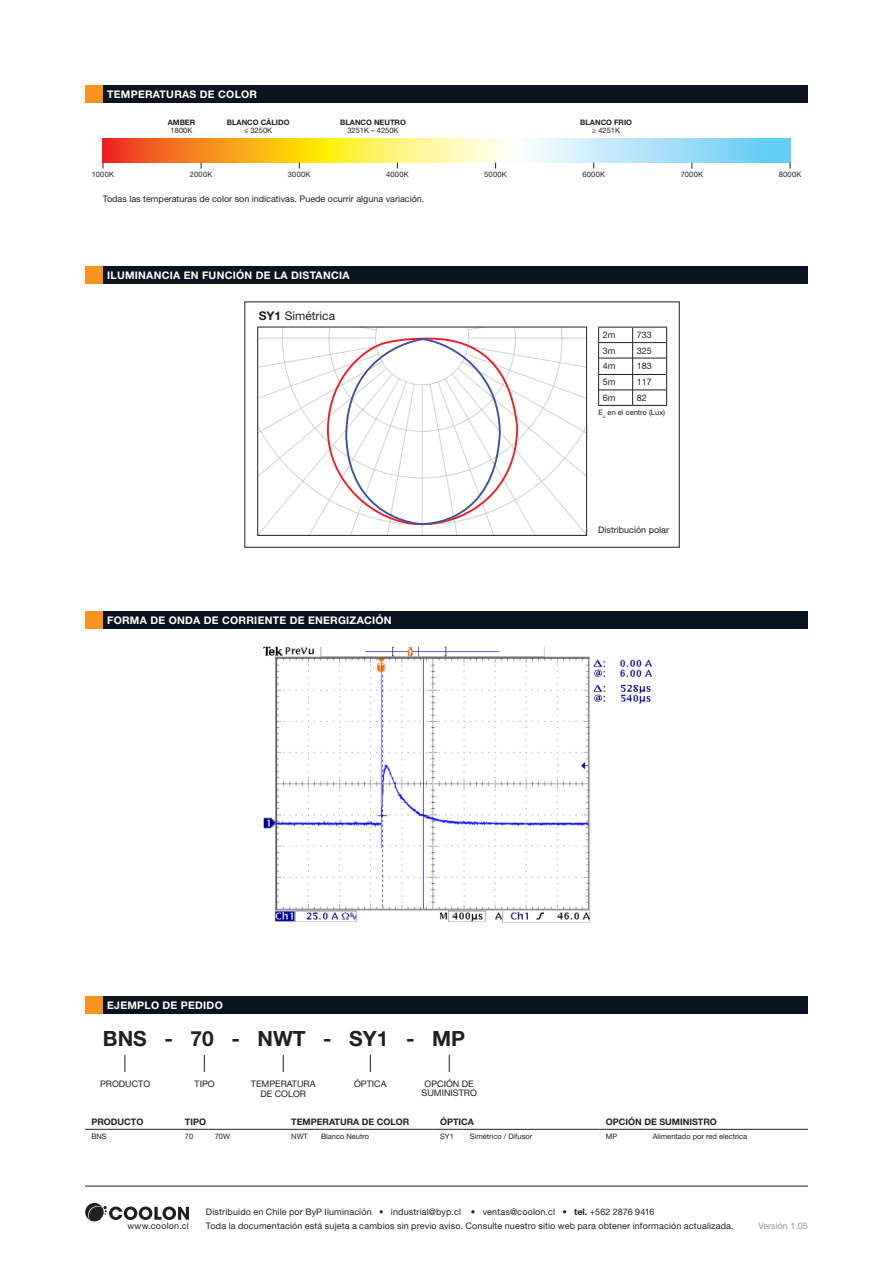
<style>
.page{position:relative;width:893px;height:1263px;background:#fff}
.page>*{position:absolute;margin:0;border:0;box-sizing:border-box;transform-origin:0 0}
.icon_ft_-_body{font:700 21px "Helvetica Neue LT Std";color:#231f20}
.icon_ft_-_body-2{font:12px "Helvetica Neue LT Std";color:#231f20}
.specs_-_head{font:700 10.5px "Helvetica Neue LT Std";letter-spacing:.025em;color:#fff}
.table_-_body{font:9px/10.5px "Helvetica Neue LT Std";letter-spacing:.015em;color:#231f20;text-align:center}
.table_-_head{font:700 9px "Helvetica Neue LT Std";color:#231f20}
.Standard_Text{font:9px "Helvetica Neue LT Std";color:#231f20}
.icon_ft_-_body-3{font:9px "Helvetica Neue LT Std";color:#231f20}
.t1{font:9px "Helvetica Neue LT Std";color:#939598}
.table_-_body-2{font:7.5px "Helvetica Neue LT Std";color:#231f20}
.table_-_head-2{font:700 7.5px/7.5px "Helvetica Neue LT Std";color:#231f20;text-align:center}
.Standard_Text-2{font:7.5px "Helvetica Neue LT Std";color:#231f20}
.s1{font-weight:400}
.s2{font-weight:700}
</style>
<div class="page">
<hr style="left:85px;top:1186px;width:723px;height:1px;background:#231f20">
<svg style="left:85px;top:1203px;width:104px;height:18px"></svg>
<img style="left:263px;top:646px;width:389px;height:277px">
<div style="left:85px;top:996px;width:723px;height:18px;background:#0b1320"></div>
<div style="left:85px;top:996px;width:18px;height:18px;background:#f7931d"></div>
<svg style="left:124px;top:1055px;width:1px;height:17px"></svg>
<svg style="left:283px;top:1055px;width:1px;height:17px"></svg>
<svg style="left:204px;top:1055px;width:1px;height:17px"></svg>
<svg style="left:370px;top:1055px;width:1px;height:17px"></svg>
<svg style="left:449px;top:1055px;width:1px;height:17px"></svg>
<hr style="left:85px;top:1129px;width:94px;height:1px;background:#231f20">
<svg style="left:179px;top:1129px;width:29px;height:1px"></svg>
<hr style="left:208px;top:1129px;width:77px;height:1px;background:#231f20">
<hr style="left:285px;top:1129px;width:30px;height:1px;background:#231f20">
<hr style="left:315px;top:1129px;width:119px;height:1px;background:#231f20">
<svg style="left:434px;top:1129px;width:29px;height:1px"></svg>
<hr style="left:463px;top:1129px;width:137px;height:1px;background:#231f20">
<hr style="left:600px;top:1129px;width:46px;height:1px;background:#231f20">
<hr style="left:646px;top:1129px;width:162px;height:1px;background:#231f20">
<div style="left:85px;top:266px;width:723px;height:18px;background:#0b1320"></div>
<div style="left:85px;top:611px;width:723px;height:18px;background:#0b1320"></div>
<div style="left:85px;top:266px;width:18px;height:18px;background:#f7931d"></div>
<div style="left:85px;top:611px;width:18px;height:18px;background:#f7931d"></div>
<hr style="left:599px;top:342px;width:34px;height:1px;background:#231f20">
<hr style="left:633px;top:342px;width:33px;height:1px;background:#231f20">
<hr style="left:599px;top:358px;width:34px;height:1px;background:#231f20">
<hr style="left:633px;top:358px;width:33px;height:1px;background:#231f20">
<hr style="left:599px;top:374px;width:34px;height:1px;background:#231f20">
<hr style="left:633px;top:374px;width:33px;height:1px;background:#231f20">
<hr style="left:599px;top:390px;width:34px;height:1px;background:#231f20">
<hr style="left:633px;top:390px;width:33px;height:1px;background:#231f20">
<svg style="left:632px;top:328px;width:1px;height:77px"></svg>
<hr style="left:598px;top:327px;width:35px;height:1px;background:#231f20">
<hr style="left:633px;top:327px;width:34px;height:1px;background:#231f20">
<svg style="left:598px;top:327px;width:1px;height:78px"></svg>
<svg style="left:666px;top:327px;width:1px;height:78px"></svg>
<hr style="left:598px;top:405px;width:35px;height:1px;background:#231f20">
<hr style="left:633px;top:405px;width:34px;height:1px;background:#231f20">
<svg style="left:259px;top:329px;width:326px;height:205px"></svg>
<div style="left:257px;top:327px;width:330px;height:209px;border:1px solid #231f20"></div>
<svg style="left:325px;top:337px;width:194px;height:189px"></svg>
<div style="left:85px;top:85px;width:723px;height:18px;background:#0b1320"></div>
<div style="left:85px;top:85px;width:18px;height:18px;background:#f7931d"></div>
<svg style="left:103px;top:138px;width:687px;height:25px;background:#dbcd93"></svg>
<p class="specs_-_head" style="left:107px;top:88px;width:151px">TEMPERATURAS DE COLOR</p>
<p class="table_-_head-2" style="left:168px;top:119px;width:29px">AMBER<br><span class="s1">1800K</span></p>
<p class="table_-_head-2" style="left:227px;top:119px;width:64px">BLANCO CÁLIDO <span class="s1">≤ 3250K</span></p>
<p class="table_-_head-2" style="left:580px;top:119px;width:53px">BLANCO FRIO <span class="s1">≥ 4251K</span></p>
<p class="table_-_head-2" style="left:340px;top:119px;width:67px">BLANCO NEUTRO<br><span class="s1">3251K – 4250K</span></p>
<p class="table_-_body-2" style="left:92px;top:170px;width:24px">1000K</p>
<p class="table_-_body-2" style="left:190px;top:170px;width:24px">2000K</p>
<p class="table_-_body-2" style="left:288px;top:170px;width:24px">3000K</p>
<p class="table_-_body-2" style="left:386px;top:170px;width:24px">4000K</p>
<p class="table_-_body-2" style="left:484px;top:170px;width:24px">5000K</p>
<p class="table_-_body-2" style="left:582px;top:170px;width:24px">6000K</p>
<p class="table_-_body-2" style="left:681px;top:170px;width:24px">7000K</p>
<p class="table_-_body-2" style="left:779px;top:170px;width:24px">8000K</p>
<p class="table_-_body" style="left:103px;top:193px;width:323px">Todas las temperaturas de color son indicativas. Puede ocurrir alguna variación.</p>
<p class="specs_-_head" style="left:107px;top:268px;width:244px">ILUMINANCIA EN FUNCIÓN DE LA DISTANCIA</p>
<p class="icon_ft_-_body-2" style="left:259px;top:308px;width:78px"><span class="s2">SY1</span> Simétrica</p>
<p class="specs_-_head" style="left:107px;top:614px;width:286px">FORMA DE ONDA DE CORRIENTE DE ENERGIZACIÓN</p>
<p class="Standard_Text" style="left:603px;top:329px;width:14px">2m</p>
<p class="Standard_Text" style="left:637px;top:329px;width:17px">733</p>
<p class="Standard_Text" style="left:603px;top:345px;width:14px">3m</p>
<p class="Standard_Text" style="left:637px;top:345px;width:17px">325</p>
<p class="Standard_Text" style="left:603px;top:361px;width:14px">4m</p>
<p class="Standard_Text" style="left:637px;top:361px;width:17px">183</p>
<p class="Standard_Text" style="left:603px;top:377px;width:14px">5m</p>
<p class="Standard_Text" style="left:637px;top:377px;width:17px">117</p>
<p class="Standard_Text" style="left:603px;top:392px;width:14px">6m</p>
<p class="Standard_Text" style="left:637px;top:392px;width:12px">82</p>
<p class="Standard_Text-2" style="left:599px;top:408px;width:68px">E<sub>c</sub> en el centro (Lux)</p>
<p class="icon_ft_-_body-3" style="left:598px;top:525px;width:72px">Distribución polar</p>
<p class="specs_-_head" style="left:107px;top:999px;width:117px">EJEMPLO DE PEDIDO</p>
<p class="icon_ft_-_body" style="left:103px;top:1026px;width:364px">BNS - 70 - NWT - SY1 - MP</p>
<p class="table_-_body" style="left:251px;top:1078px;width:66px">TEMPERATURA<br>DE COLOR</p>
<p class="table_-_body" style="left:100px;top:1078px;width:52px">PRODUCTO</p>
<p class="table_-_body" style="left:195px;top:1078px;width:22px">TIPO</p>
<p class="table_-_body" style="left:354px;top:1078px;width:34px">ÓPTICA</p>
<p class="table_-_body" style="left:422px;top:1079px;width:57px;line-height:9px">OPCIÓN DE<br>SUMINISTRO</p>
<p class="table_-_head" style="left:91px;top:1116px;width:54px">PRODUCTO</p>
<p class="table_-_head" style="left:185px;top:1116px;width:23px">TIPO</p>
<p class="table_-_head" style="left:291px;top:1116px;width:120px">TEMPERATURA DE COLOR</p>
<p class="table_-_head" style="left:440px;top:1116px;width:35px">ÓPTICA</p>
<p class="table_-_head" style="left:606px;top:1116px;width:112px">OPCIÓN DE SUMINISTRO</p>
<p class="table_-_body-2" style="left:91px;top:1132px;width:17px">BNS</p>
<p class="table_-_body-2" style="left:185px;top:1132px;width:10px">70</p>
<p class="table_-_body-2" style="left:215px;top:1132px;width:17px">70W</p>
<p class="table_-_body-2" style="left:291px;top:1132px;width:18px">NWT</p>
<p class="table_-_body-2" style="left:321px;top:1132px;width:50px">Blanco Neutro</p>
<p class="table_-_body-2" style="left:440px;top:1132px;width:15px">SY1</p>
<p class="table_-_body-2" style="left:470px;top:1132px;width:64px">Simétrico / Difusor</p>
<p class="table_-_body-2" style="left:606px;top:1132px;width:13px">MP</p>
<p class="table_-_body-2" style="left:653px;top:1132px;width:96px">Alimentado por red electrica</p>
<p class="table_-_body" style="left:206px;top:1207px;width:450px">Distribuido en Chile por ByP Iluminación • industrial@byp.cl • ventas@coolon.cl • <span class="s2">tel.</span> +562 2876 9416</p>
<p class="table_-_body" style="left:127px;top:1221px;width:63px">www.coolon.cl</p>
<p class="table_-_body" style="left:206px;top:1221px;width:529px">Toda la documentación está sujeta a cambios sin previo aviso. Consulte nuestro sitio web para obtener información actualizada.</p>
<p class="t1" style="left:758px;top:1221px;width:51px">Versión 1.05</p>
</div>
